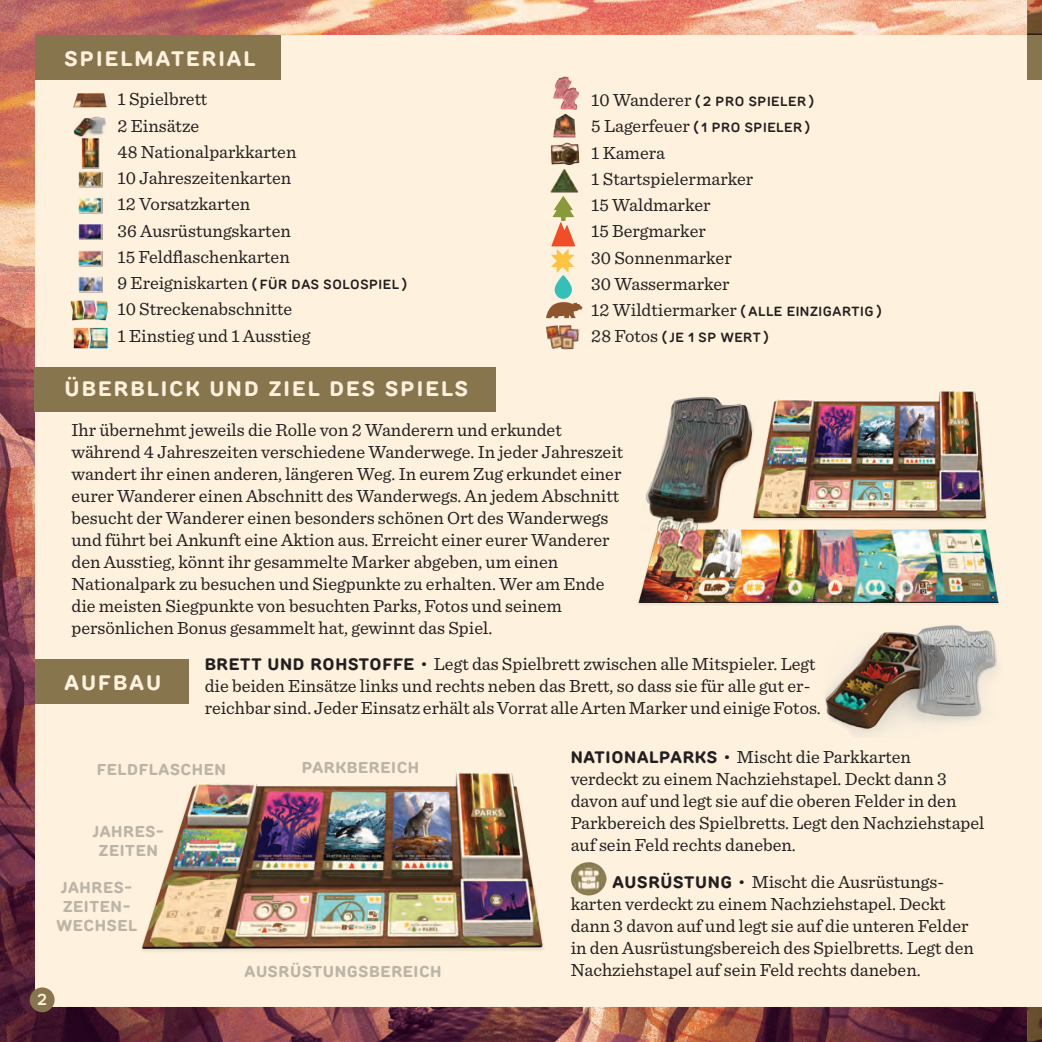
<style>
.page{position:relative;width:1042px;height:1042px;background:#fff}
.page>*{position:absolute;margin:0;border:0;box-sizing:border-box;transform-origin:0 0}
.t1{font:700 21px "TT Rounds Neue";letter-spacing:.1em;color:#fef1dd}
.t2{font:18.38px/22.1px "Sentinel";color:#231f20}
.t3{font:700 15.75px "TT Rounds Neue";letter-spacing:.04em;color:#bcb4a7}
.t4{font:600 15.75px "TT Rounds Neue";color:#fef1dd}
.t5{font:600 13.3px "TT Rounds Neue";letter-spacing:.04em;color:#231f20}
.s1{font-family:"Sentinel";font-weight:400;font-size:18.38px}
.s2{font-family:"TT Rounds Neue";font-weight:700;font-size:16.62px}
</style>
<div class="page">
<img style="left:0;top:0;width:1027px;height:1042px">
<svg style="left:1027px;top:0;width:15px;height:1042px;background:#f4e5d0"></svg>
<img style="left:571px;top:861px;width:36px;height:34px">
<svg style="left:546px;top:196px;width:36px;height:122px;background:#decaa8"></svg>
<div style="left:30px;top:987px;width:25px;height:25px;background:#87754e;border-radius:50%"></div>
<div style="left:35px;top:35px;width:245px;height:44px;background:#87754e"></div>
<div style="left:35px;top:367px;width:461px;height:45px;background:#87754e"></div>
<div style="left:35px;top:659px;width:154px;height:44px;background:#87754e"></div>
<div style="left:1027px;top:35px;width:15px;height:44px;background:#87754e"></div>
<img style="left:636px;top:384px;width:363px;height:229px">
<img style="left:141px;top:765px;width:405px;height:192px">
<img style="left:551px;top:75px;width:29px;height:37px">
<img style="left:553px;top:113px;width:24px;height:26px">
<img style="left:551px;top:142px;width:29px;height:24px">
<img style="left:545px;top:321px;width:37px;height:32px">
<img style="left:550px;top:168px;width:29px;height:26px">
<div style="left:82px;top:138px;width:17px;height:30px;background:#231f20;opacity:.4"></div>
<img style="left:82px;top:138px;width:16px;height:30px">
<img style="left:78px;top:171px;width:24px;height:16px">
<div style="left:79px;top:198px;width:23px;height:16px;background:#c5baac"></div>
<img style="left:78px;top:198px;width:24px;height:15px">
<div style="left:79px;top:225px;width:23px;height:15px;background:#b1a89e"></div>
<img style="left:78px;top:224px;width:24px;height:15px">
<div style="left:79px;top:251px;width:23px;height:15px;background:#b7b6ae"></div>
<img style="left:78px;top:250px;width:24px;height:15px">
<img style="left:78px;top:277px;width:24px;height:15px">
<img style="left:73px;top:93px;width:34px;height:15px">
<img style="left:74px;top:117px;width:33px;height:20px">
<img style="left:69px;top:299px;width:40px;height:21px">
<img style="left:74px;top:327px;width:33px;height:21px">
<img style="left:822px;top:624px;width:180px;height:114px">
<p class="t1" style="left:64px;top:45px;width:192px">SPIELMATERIAL</p>
<p class="t2" style="left:118px;top:87px;width:91px">1 Spielbrett</p>
<p class="t2" style="left:118px;top:113px;width:83px">2 Einsätze</p>
<p class="t2" style="left:118px;top:140px;width:180px">48 Nationalparkkarten</p>
<p class="t2" style="left:118px;top:166px;width:175px">10 Jahreszeitenkarten</p>
<p class="t2" style="left:118px;top:192px;width:134px">12 Vorsatzkarten</p>
<p class="t2" style="left:118px;top:218px;width:175px">36 Ausrüstungskarten</p>
<p class="t2" style="left:118px;top:245px;width:174px">15 Feldflaschenkarten</p>
<p class="t5" style="left:118px;top:276px;width:291px"><span class="s1">9 Ereigniskarten</span> ( FÜR DAS SOLOSPIEL )</p>
<p class="t2" style="left:118px;top:297px;width:176px">10 Streckenabschnitte</p>
<p class="t2" style="left:118px;top:323px;width:194px">1 Einstieg und 1 Ausstieg</p>
<p class="t1" style="left:64px;top:375px;width:405px">ÜBERBLICK UND ZIEL DES SPIELS</p>
<p class="t5" style="left:591px;top:93px;width:225px"><span class="s1">10 Wanderer</span> ( 2 PRO SPIELER )</p>
<p class="t5" style="left:591px;top:119px;width:221px"><span class="s1">5 Lagerfeuer</span> ( 1 PRO SPIELER )</p>
<p class="t2" style="left:591px;top:140px;width:75px">1 Kamera</p>
<p class="t2" style="left:591px;top:166px;width:164px">1 Startspielermarker</p>
<p class="t2" style="left:591px;top:193px;width:121px">15 Waldmarker</p>
<p class="t2" style="left:591px;top:219px;width:116px">15 Bergmarker</p>
<p class="t2" style="left:591px;top:245px;width:142px">30 Sonnenmarker</p>
<p class="t2" style="left:591px;top:271px;width:140px">30 Wassermarker</p>
<p class="t5" style="left:591px;top:303px;width:292px"><span class="s1">12 Wildtiermarker</span> ( ALLE EINZIGARTIG )</p>
<p class="t5" style="left:591px;top:329px;width:179px"><span class="s1">28 Fotos</span> ( JE 1 SP WERT )</p>
<p class="t2" style="left:71px;top:417px;width:553px">Ihr übernehmt jeweils die Rolle von 2 Wanderern und erkundet während 4 Jahreszeiten verschiedene Wanderwege. In jeder Jahreszeit wandert ihr einen anderen, längeren Weg. In eurem Zug erkundet einer eurer Wanderer einen Abschnitt des Wanderwegs. An jedem Abschnitt besucht der Wanderer einen besonders schönen Ort des Wanderwegs und führt bei Ankunft eine Aktion aus. Erreicht einer eurer Wanderer den Ausstieg, könnt ihr gesammelte Marker abgeben, um einen Nationalpark zu besuchen und Siegpunkte zu erhalten. Wer am Ende die meisten Siegpunkte von besuchten Parks, Fotos und seinem persönlichen Bonus gesammelt hat, gewinnt das Spiel.</p>
<p class="t1" style="left:64px;top:668px;width:98px">AUFBAU</p>
<p class="t2" style="left:205px;top:652px;width:617px"><span class="s2">BRETT UND ROHSTOFFE •</span> Legt das Spielbrett zwischen alle Mitspieler. Legt die beiden Einsätze links und rechts neben das Brett, so dass sie für alle gut er&shy;reichbar sind. Jeder Einsatz erhält als Vorrat alle Arten Marker und einige Fotos.</p>
<p class="t3" style="left:97px;top:759px;width:131px">FELDFLASCHEN</p>
<p class="t3" style="left:302px;top:757px;width:119px">PARKBEREICH</p>
<p class="t3" style="left:93px;top:821px;width:72px">JAHRES-</p>
<p class="t3" style="left:99px;top:840px;width:61px">ZEITEN</p>
<p class="t3" style="left:61px;top:877px;width:72px">JAHRES-</p>
<p class="t3" style="left:63px;top:896px;width:69px">ZEITEN-</p>
<p class="t3" style="left:56px;top:914px;width:82px">WECHSEL</p>
<p class="t4" style="left:37px;top:989px;width:11px">2</p>
<p class="t3" style="left:244px;top:961px;width:199px">AUSRÜSTUNGSBEREICH</p>
<p class="t2" style="left:571px;top:745px;width:415px"><span class="s2">NATIONALPARKS •</span> Mischt die Parkkarten<br>verdeckt zu einem Nachziehstapel. Deckt dann 3 davon auf und legt sie auf die oberen Felder in den Parkbereich des Spielbretts. Legt den Nachziehstapel auf sein Feld rechts daneben.</p>
<p class="t2" style="left:571px;top:870px;width:405px;text-indent:42px"><span class="s2">AUSRÜSTUNG •</span> Mischt die Ausrüstungs&shy;karten verdeckt zu einem Nachziehstapel. Deckt dann 3 davon auf und legt sie auf die unteren Felder in den Ausrüstungsbereich des Spielbretts. Legt den Nachziehstapel auf sein Feld rechts daneben.</p>
</div>
